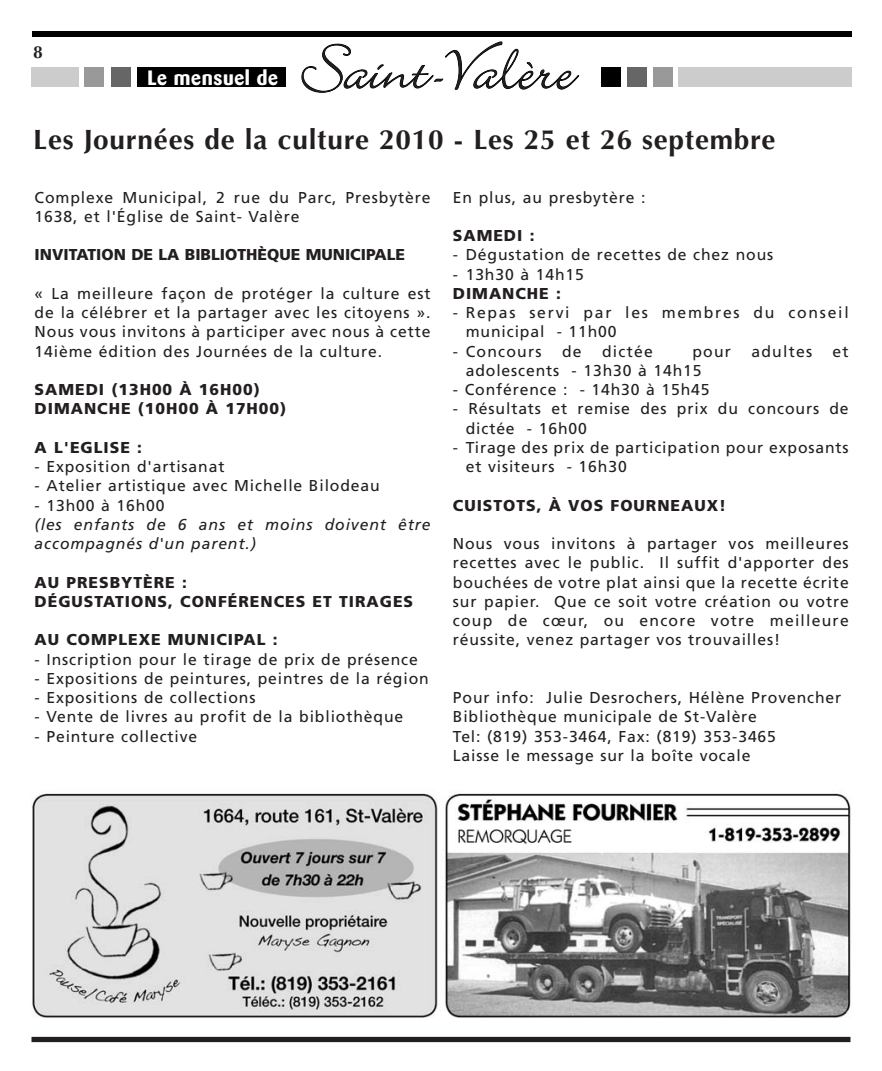
<style>
.page{position:relative;width:882px;height:1071px;background:#fff}
.page>*{position:absolute;margin:0;border:0;box-sizing:border-box;transform-origin:0 0}
.t1{font:700 28px "Optima";letter-spacing:.03em;color:#231f20}
.t2{font:700 20.65px "Barmeno";letter-spacing:.03em;color:#fff}
.t3{font:700 17.5px "Optima";color:#231f20}
.t4{font:15.75px/19.2px "Frutiger";letter-spacing:.055em;color:#231f20}
.t5{font:900 15.75px/19.2px "Frutiger";letter-spacing:.06em;color:#231f20}
.t6{font:italic 15.75px/19.2px "Frutiger";letter-spacing:.055em;color:#231f20}
.t7{font:15.75px/19.2px "Frutiger";letter-spacing:.11em;color:#231f20}
.t8{font:900 15.75px "Frutiger";color:#231f20}
.t9{font:15.75px "Frutiger";letter-spacing:.08em;color:#231f20}
</style>
<div class="page">
<div style="left:32px;top:31px;width:820px;height:6px;background:#000"></div>
<div style="left:601px;top:67px;width:19px;height:20px;background:#000"></div>
<div style="left:627px;top:67px;width:20px;height:20px;background:#666"></div>
<div style="left:653px;top:67px;width:20px;height:20px;background:#999"></div>
<div style="left:678px;top:67px;width:174px;height:20px;background:#ccc"></div>
<div style="left:137px;top:67px;width:149px;height:20px;background:#000"></div>
<div style="left:111px;top:67px;width:19px;height:20px;background:#666"></div>
<div style="left:85px;top:67px;width:19px;height:20px;background:#999"></div>
<div style="left:32px;top:67px;width:47px;height:20px;background:#ccc"></div>
<svg style="left:301px;top:41px;width:278px;height:52px"></svg>
<img style="left:32px;top:793px;width:819px;height:225px">
<div style="left:32px;top:1037px;width:818px;height:5px;background:#231f20"></div>
<p class="t3" style="left:33px;top:45px;width:11px">8</p>
<h2 class="t2" style="left:148px;top:69px;width:132px">Le mensuel de</h2>
<h1 class="t1" style="left:33px;top:128px;width:744px">Les Journées de la culture 2010 - Les 25 et 26 septembre</h1>
<p class="t4" style="left:35px;top:189px;width:397px">Complexe Municipal, 2 rue du Parc, Presbytère<br>1638, et l'Église de Saint- Valère</p>
<p class="t8" style="left:35px;top:248px;width:372px">INVITATION DE LA BIBLIOTHÈQUE MUNICIPALE</p>
<p class="t4" style="left:35px;top:285px;width:397px;text-align:justify">« La meilleure façon de protéger la culture est de la célébrer et la partager avec les citoyens ».<br>Nous vous invitons à participer avec nous à cette 14ième édition des Journées de la culture.</p>
<p class="t5" style="left:35px;top:381px;width:253px">SAMEDI (13H00 À 16H00)<br>DIMANCHE (10H00 À 17H00)</p>
<p class="t5" style="left:35px;top:439px;width:109px">A L'EGLISE :</p>
<p class="t4" style="left:35px;top:458px;width:191px">- Exposition d'artisanat</p>
<p class="t4" style="left:35px;top:477px;width:347px">- Atelier artistique avec Michelle Bilodeau</p>
<p class="t4" style="left:35px;top:497px;width:131px">- 13h00 à 16h00</p>
<p class="t6" style="left:35px;top:516px;width:397px">(les enfants de 6 ans et moins doivent être accompagnés d'un parent.)</p>
<p class="t5" style="left:35px;top:574px;width:380px">AU PRESBYTÈRE :<br>DÉGUSTATIONS, CONFÉRENCES ET TIRAGES</p>
<p class="t5" style="left:35px;top:631px;width:244px">AU COMPLEXE MUNICIPAL :</p>
<p class="t4" style="left:35px;top:651px;width:385px">- Inscription pour le tirage de prix de présence</p>
<p class="t4" style="left:35px;top:670px;width:396px">- Expositions de peintures, peintres de la région</p>
<p class="t4" style="left:35px;top:689px;width:222px">- Expositions de collections</p>
<p class="t4" style="left:35px;top:708px;width:370px">- Vente de livres au profit de la bibliothèque</p>
<p class="t4" style="left:35px;top:728px;width:164px">- Peinture collective</p>
<p class="t4" style="left:453px;top:189px;width:194px">En plus, au presbytère :</p>
<p class="t5" style="left:453px;top:227px;width:83px">SAMEDI :</p>
<p class="t4" style="left:453px;top:246px;width:322px">- Dégustation de recettes de chez nous</p>
<p class="t4" style="left:453px;top:266px;width:133px">- 13h30 à 14h15</p>
<p class="t5" style="left:453px;top:285px;width:110px">DIMANCHE :</p>
<p class="t7" style="left:466px;top:304px;width:385px;text-indent:-13px">- Repas servi par les membres du conseil municipal - 11h00</p>
<p class="t9" style="left:453px;top:345px;width:90px">- Concours</p>
<p class="t4" style="left:562px;top:343px;width:21px">de</p>
<p class="t4" style="left:602px;top:343px;width:52px">dictée</p>
<p class="t4" style="left:692px;top:343px;width:40px">pour</p>
<p class="t9" style="left:752px;top:345px;width:62px">adultes</p>
<p class="t4" style="left:833px;top:343px;width:18px">et</p>
<p class="t4" style="left:466px;top:362px;width:237px">adolescents - 13h30 à 14h15</p>
<p class="t4" style="left:453px;top:381px;width:258px">- Conférence : - 14h30 à 15h45</p>
<p class="t4" style="left:466px;top:400px;width:385px;text-indent:-13px">- Résultats et remise des prix du concours de dictée - 16h00</p>
<p class="t4" style="left:466px;top:439px;width:385px;text-indent:-13px">- Tirage des prix de participation pour exposants et visiteurs - 16h30</p>
<p class="t5" style="left:453px;top:497px;width:275px">CUISTOTS, À VOS FOURNEAUX!</p>
<p class="t4" style="left:453px;top:535px;width:397px;text-align:justify">Nous vous invitons à partager vos meilleures recettes avec le public. Il suffit d'apporter des bouchées de votre plat ainsi que la recette écrite sur papier. Que ce soit votre création ou votre coup de cœur, ou encore votre meilleure réussite, venez partager vos trouvailles!</p>
<p class="t4" style="left:453px;top:689px;width:390px">Pour info: Julie Desrochers, Hélène Provencher Bibliothèque municipale de St-Valère<br>Tel: (819) 353-3464, Fax: (819) 353-3465<br>Laisse le message sur la boîte vocale</p>
</div>
